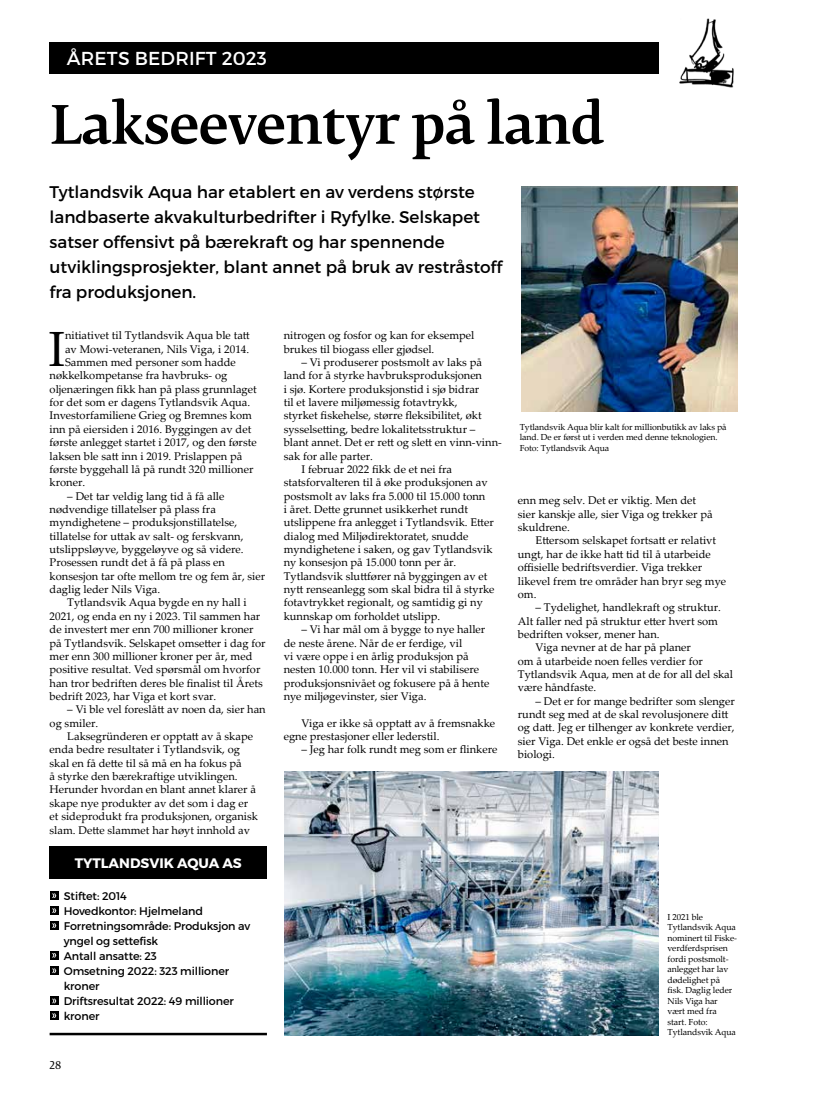
<style>
.page{position:relative;width:815px;height:1099px;background:#fff}
.page>*{position:absolute;margin:0;border:0;box-sizing:border-box;transform-origin:0 0}
.t1{font:500 52.5px "Fedra Serif B Std";letter-spacing:-.01em;color:#000}
.t2{font:49.5px "Palatino Linotype";color:#000}
.t3{font:18.75px "Montserrat";letter-spacing:.01em;color:#fff}
.t4{font:16.88px/25px "Montserrat";color:#000}
.t5{font:700 13.75px "Montserrat";color:#fff}
.t6{font:11.12px/13.4px "Palatino Linotype";color:#000}
.t7{font:11.12px/15px "Montserrat";letter-spacing:-.01em;color:#000}
.t8{font:10.62px "Fedra Serif B Std";color:#000}
.t9{font:8.75px/10.5px "Palatino Linotype";letter-spacing:-.01em;color:#000}
</style>
<div class="page">
<div style="left:50px;top:43px;width:609px;height:31px;background:#000"></div>
<img style="left:680px;top:19px;width:54px;height:68px">
<img style="left:521px;top:186px;width:216px;height:226px">
<img style="left:285px;top:771px;width:374px;height:264px">
<svg style="left:50px;top:996px;width:8px;height:9px"></svg>
<svg style="left:52px;top:998px;width:4px;height:5px"></svg>
<div style="left:50px;top:846px;width:217px;height:32px;background:#000"></div>
<hr style="left:50px;top:878px;width:217px;height:1px;background:#000">
<hr style="left:50px;top:1032px;width:217px;height:3px;background:#000">
<div style="left:50px;top:891px;width:8px;height:9px;background:#000"></div>
<svg style="left:52px;top:893px;width:4px;height:5px"></svg>
<svg style="left:50px;top:921px;width:8px;height:9px"></svg>
<svg style="left:52px;top:923px;width:4px;height:4px"></svg>
<svg style="left:50px;top:906px;width:8px;height:9px"></svg>
<svg style="left:52px;top:908px;width:4px;height:4px"></svg>
<svg style="left:50px;top:1011px;width:8px;height:9px"></svg>
<svg style="left:52px;top:1013px;width:4px;height:4px"></svg>
<svg style="left:50px;top:951px;width:8px;height:8px"></svg>
<svg style="left:52px;top:952px;width:4px;height:5px"></svg>
<div style="left:50px;top:966px;width:8px;height:9px;background:#000"></div>
<svg style="left:52px;top:968px;width:4px;height:5px"></svg>
<h3 class="t3" style="left:67px;top:47px;width:202px">ÅRETS BEDRIFT 2023</h3>
<h1 class="t1" style="left:50px;top:88px;width:556px">Lakseeventyr på land</h1>
<h3 class="t4" style="left:50px;top:180px;width:454px">Tytlandsvik Aqua har etablert en av verdens største landbaserte akvakulturbedrifter i Ryfylke. Selskapet satser offensivt på bærekraft og har spennende utviklingsprosjekter, blant annet på bruk av restråstoff fra produksjonen.</h3>
<h2 class="t2" style="left:48px;top:314px;width:18px">I</h2>
<p class="t6" style="left:65px;top:328px;width:186px">nitiativet til Tytlandsvik Aqua ble tatt</p>
<p class="t6" style="left:65px;top:342px;width:186px">av Mowi-veteranen, Nils Viga, i 2014.</p>
<p class="t6" style="left:65px;top:355px;width:172px">Sammen med personer som hadde</p>
<p class="t6" style="left:50px;top:368px;width:179px">nøkkelkompetanse fra havbruks- og</p>
<p class="t6" style="left:50px;top:382px;width:209px">oljenæringen fikk han på plass grunnlaget</p>
<p class="t6" style="left:50px;top:395px;width:202px">for det som er dagens Tytlandsvik Aqua.</p>
<p class="t6" style="left:50px;top:408px;width:204px">Investorfamiliene Grieg og Bremnes kom</p>
<p class="t6" style="left:50px;top:422px;width:203px">inn på eiersiden i 2016. Byggingen av det</p>
<p class="t6" style="left:50px;top:435px;width:209px">første anlegget startet i 2017, og den første</p>
<p class="t6" style="left:50px;top:448px;width:194px">laksen ble satt inn i 2019. Prislappen på</p>
<p class="t6" style="left:50px;top:462px;width:205px">første byggehall lå på rundt 320 millioner</p>
<p class="t6" style="left:50px;top:475px;width:37px">kroner.</p>
<p class="t6" style="left:67px;top:488px;width:159px">– Det tar veldig lang tid å få alle</p>
<p class="t6" style="left:50px;top:502px;width:168px">nødvendige tillatelser på plass fra</p>
<p class="t6" style="left:50px;top:515px;width:189px">myndighetene – produksjonstillatelse,</p>
<p class="t6" style="left:50px;top:528px;width:195px">tillatelse for uttak av salt- og ferskvann,</p>
<p class="t6" style="left:50px;top:542px;width:196px">utslippsløyve, byggeløyve og så videre.</p>
<p class="t6" style="left:50px;top:555px;width:177px">Prosessen rundt det å få på plass en</p>
<p class="t6" style="left:50px;top:569px;width:217px">konsesjon tar ofte mellom tre og fem år, sier</p>
<p class="t6" style="left:50px;top:582px;width:112px">daglig leder Nils Viga.</p>
<p class="t6" style="left:67px;top:595px;width:181px">Tytlandsvik Aqua bygde en ny hall i</p>
<p class="t6" style="left:50px;top:609px;width:212px">2021, og enda en ny i 2023. Til sammen har</p>
<p class="t6" style="left:50px;top:622px;width:206px">de investert mer enn 700 millioner kroner</p>
<p class="t6" style="left:50px;top:635px;width:217px">på Tytlandsvik. Selskapet omsetter i dag for</p>
<p class="t6" style="left:50px;top:649px;width:204px">mer enn 300 millioner kroner per år, med</p>
<p class="t6" style="left:50px;top:662px;width:212px">positive resultat. Ved spørsmål om hvorfor</p>
<p class="t6" style="left:50px;top:675px;width:215px">han tror bedriften deres ble finalist til Årets</p>
<p class="t6" style="left:50px;top:689px;width:168px">bedrift 2023, har Viga et kort svar.</p>
<p class="t6" style="left:50px;top:702px;width:218px;text-indent:18px">– Vi ble vel foreslått av noen da, sier han og smiler.</p>
<p class="t6" style="left:50px;top:729px;width:210px;text-indent:18px">Laksegründeren er opptatt av å skape enda bedre resultater i Tytlandsvik, og skal en få dette til så må en ha fokus på<br>å styrke den bærekraftige utviklingen.<br>Herunder hvordan en blant annet klarer å skape nye produkter av det som i dag er et sideprodukt fra produksjonen, organisk slam. Dette slammet har høyt innhold av</p>
<p class="t5" style="left:75px;top:854px;width:169px">TYTLANDSVIK AQUA AS</p>
<p class="t7" style="left:64px;top:888px;width:188px">Stiftet: 2014<br>Hovedkontor: Hjelmeland<br>Forretningsområde: Produksjon av yngel og settefisk<br>Antall ansatte: 23<br>Omsetning 2022: 323 millioner kroner<br>Driftsresultat 2022: 49 millioner kroner</p>
<p class="t8" style="left:49px;top:1057px;width:14px">28</p>
<p class="t6" style="left:284px;top:328px;width:192px">nitrogen og fosfor og kan for eksempel brukes til biogass eller gjødsel.</p>
<p class="t6" style="left:301px;top:355px;width:182px">– Vi produserer postsmolt av laks på</p>
<p class="t6" style="left:284px;top:368px;width:200px">land for å styrke havbruksproduksjonen</p>
<p class="t6" style="left:284px;top:382px;width:197px">i sjø. Kortere produksjonstid i sjø bidrar</p>
<p class="t6" style="left:284px;top:395px;width:175px">til et lavere miljømessig fotavtrykk,</p>
<p class="t6" style="left:284px;top:408px;width:199px">styrket fiskehelse, større fleksibilitet, økt</p>
<p class="t6" style="left:284px;top:422px;width:193px">sysselsetting, bedre lokalitetsstruktur –</p>
<p class="t6" style="left:284px;top:435px;width:219px">blant annet. Det er rett og slett en vinn-vinn-</p>
<p class="t6" style="left:284px;top:448px;width:91px">sak for alle parter.</p>
<p class="t6" style="left:301px;top:462px;width:152px">I februar 2022 fikk de et nei fra</p>
<p class="t6" style="left:284px;top:475px;width:205px">statsforvalteren til å øke produksjonen av</p>
<p class="t6" style="left:284px;top:488px;width:203px">postsmolt av laks fra 5.000 til 15.000 tonn</p>
<p class="t6" style="left:284px;top:502px;width:186px">i året. Dette grunnet usikkerhet rundt</p>
<p class="t6" style="left:284px;top:515px;width:212px">utslippene fra anlegget i Tytlandsvik. Etter</p>
<p class="t6" style="left:284px;top:528px;width:186px">dialog med Miljødirektoratet, snudde</p>
<p class="t6" style="left:284px;top:542px;width:210px">myndighetene i saken, og gav Tytlandsvik</p>
<p class="t6" style="left:284px;top:555px;width:174px">ny konsesjon på 15.000 tonn per år.</p>
<p class="t6" style="left:284px;top:569px;width:205px">Tytlandsvik sluttfører nå byggingen av et</p>
<p class="t6" style="left:284px;top:582px;width:212px">nytt renseanlegg som skal bidra til å styrke</p>
<p class="t6" style="left:284px;top:595px;width:201px">fotavtrykket regionalt, og samtidig gi ny</p>
<p class="t6" style="left:284px;top:609px;width:158px">kunnskap om forholdet utslipp.</p>
<p class="t6" style="left:284px;top:622px;width:207px;text-indent:18px">– Vi har mål om å bygge to nye haller de neste årene. Når de er ferdige, vil<br>vi være oppe i en årlig produksjon på nesten 10.000 tonn. Her vil vi stabilisere produksjonsnivået og fokusere på å hente nye miljøgevinster, sier Viga.</p>
<p class="t6" style="left:284px;top:715px;width:213px;text-indent:18px">Viga er ikke så opptatt av å fremsnakke egne prestasjoner eller lederstil.</p>
<p class="t6" style="left:301px;top:742px;width:198px">– Jeg har folk rundt meg som er flinkere</p>
<p class="t9" style="left:520px;top:421px;width:208px">Tytlandsvik Aqua blir kalt for millionbutikk av laks på land. De er først ut i verden med denne teknologien.<br>Foto: Tytlandsvik Aqua</p>
<p class="t6" style="left:518px;top:493px;width:196px">enn meg selv. Det er viktig. Men det sier kanskje alle, sier Viga og trekker på skuldrene.</p>
<p class="t6" style="left:518px;top:533px;width:210px;text-indent:18px">Ettersom selskapet fortsatt er relativt ungt, har de ikke hatt tid til å utarbeide offisielle bedriftsverdier. Viga trekker likevel frem tre områder han bryr seg mye om.</p>
<p class="t6" style="left:536px;top:600px;width:187px">– Tydelighet, handlekraft og struktur.</p>
<p class="t6" style="left:518px;top:613px;width:202px">Alt faller ned på struktur etter hvert som</p>
<p class="t6" style="left:518px;top:627px;width:143px">bedriften vokser, mener han.</p>
<p class="t6" style="left:536px;top:640px;width:157px">Viga nevner at de har på planer</p>
<p class="t6" style="left:518px;top:653px;width:186px">om å utarbeide noen felles verdier for</p>
<p class="t6" style="left:518px;top:667px;width:217px">Tytlandsvik Aqua, men at de for all del skal</p>
<p class="t6" style="left:518px;top:680px;width:80px">være håndfaste.</p>
<p class="t6" style="left:518px;top:693px;width:218px;text-indent:18px">– Det er for mange bedrifter som slenger rundt seg med at de skal revolusjonere ditt og datt. Jeg er tilhenger av konkrete verdier, sier Viga. Det enkle er også det beste innen biologi.</p>
<p class="t9" style="left:668px;top:911px;width:71px">I 2021 ble<br>Tytlandsvik Aqua nominert til Fiske&shy;verdferdsprisen fordi postsmolt&shy;anlegget har lav dødelighet på fisk. Daglig leder<br>Nils Viga har vært med fra start. Foto:<br>Tytlandsvik Aqua</p>
</div>
